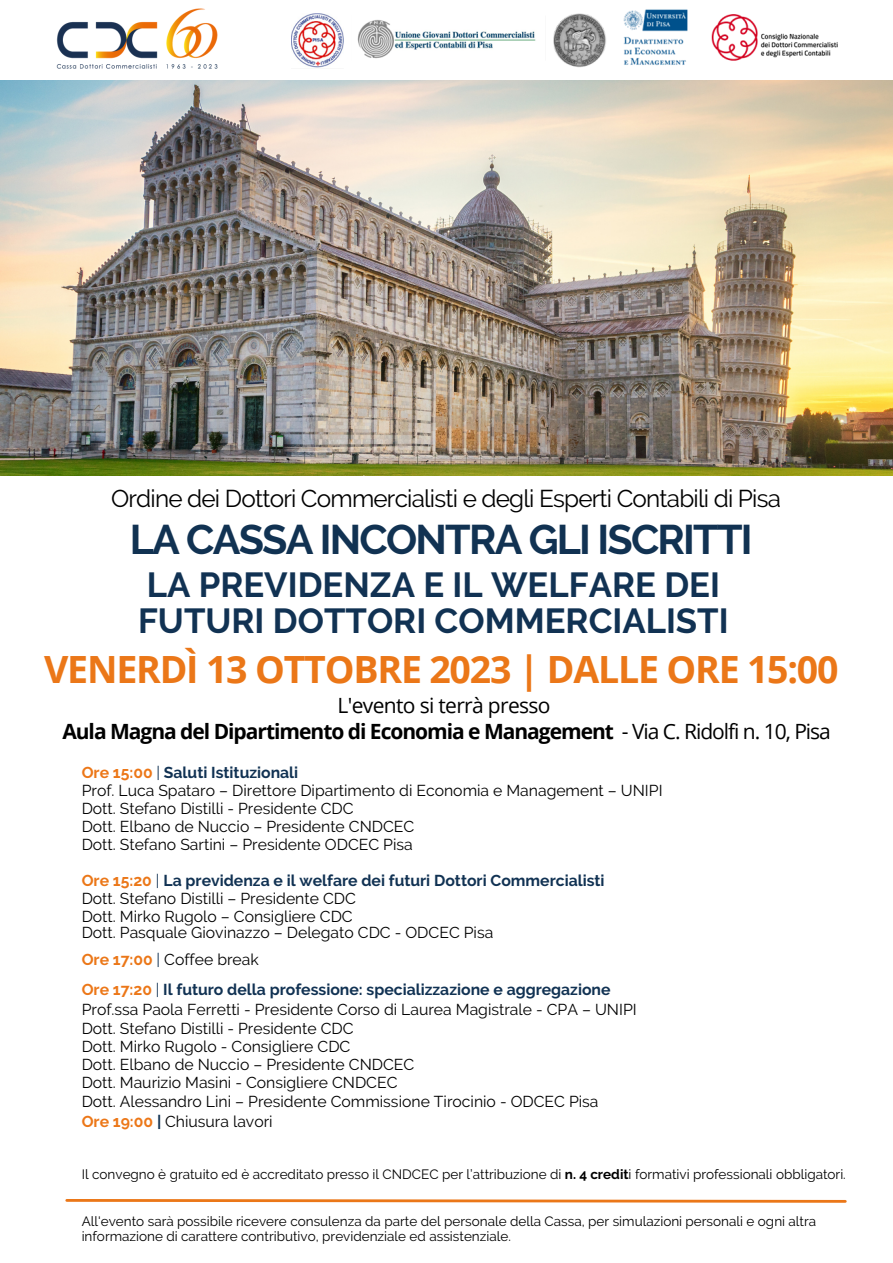
<style>
.page{position:relative;width:893px;height:1263px;background:#fff}
.page>*{position:absolute;margin:0;border:0;box-sizing:border-box;transform-origin:0 0}
.t1{font:700 41.25px "Raleway";letter-spacing:-.045em;color:#113252}
.t2{font:700 37.5px "Open Sans";letter-spacing:-.03em;color:#eb7718}
.t3{font:700 34.72px/35.3px "Raleway";color:#113253}
.t4{font:24.3px "Raleway";letter-spacing:-.035em;color:#000}
.t5{font:700 21px "Open Sans";letter-spacing:-.05em;color:#000}
.t6{font:21px "Open Sans";letter-spacing:-.03em;color:#000}
.t7{font:15.75px "Raleway";color:#000}
.t8{font:700 15.75px "Raleway";color:#113253}
.t9{font:13.5px/15.2px "Raleway";color:#000}
.s1{font-weight:400}
.s2{color:#ec7718}
.s3{color:#eb7718}
.s4{font-weight:700;color:#eb7718}
.s5{color:#113253}
.s6{font-weight:700;color:#ec7718}
.s7{font-weight:700;color:#113253}
.s8{font-weight:700}
</style>
<div class="page">
<img style="left:0;top:80px;width:893px;height:395px">
<svg style="left:65px;top:1199px;width:782px;height:4px;background:#f09f5c"></svg>
<img style="left:44px;top:8px;width:187px;height:77px">
<img style="left:292px;top:9px;width:546px;height:59px">
<p class="t4" style="left:111px;top:484px;width:671px">Ordine dei Dottori Commercialisti e degli Esperti Contabili di Pisa</p>
<p class="t1" style="left:130px;top:515px;width:624px">LA CASSA INCONTRA GLI ISCRITTI</p>
<p class="t3" style="left:138px;top:567px;width:592px">LA PREVIDENZA E IL WELFARE DEI<br>FUTURI DOTTORI COMMERCIALISTI</p>
<p class="t2" style="left:44px;top:643px;width:796px">VENERDÌ 13 OTTOBRE 2023 | DALLE ORE 15:00</p>
<p class="t6" style="left:338px;top:690px;width:214px">L'evento si terrà presso</p>
<p class="t5" style="left:62px;top:717px;width:770px">Aula Magna del Dipartimento di Economia e Management <span class="s1">- Via C. Ridolfi n. 10, Pisa</span></p>
<p class="t8" style="left:82px;top:763px;width:218px"><span class="s2">Ore 15:00</span> <span class="s1">|</span> Saluti Istituzionali</p>
<p class="t7" style="left:82px;top:781px;width:582px">Prof. Luca Spataro – Direttore Dipartimento di Economia e Management – UNIPI</p>
<p class="t7" style="left:82px;top:799px;width:273px">Dott. Stefano Distilli - Presidente CDC</p>
<p class="t7" style="left:82px;top:817px;width:334px">Dott. Elbano de Nuccio – Presidente CNDCEC</p>
<p class="t7" style="left:82px;top:835px;width:332px">Dott. Stefano Sartini – Presidente ODCEC Pisa</p>
<p class="t8" style="left:82px;top:871px;width:524px"><span class="s3">Ore 15:20</span> <span class="s1">|</span> La previdenza e il welfare dei futuri Dottori Commercialisti</p>
<p class="t7" style="left:82px;top:889px;width:276px">Dott. Stefano Distilli – Presidente CDC</p>
<p class="t7" style="left:82px;top:907px;width:273px">Dott. Mirko Rugolo – Consigliere CDC</p>
<p class="t7" style="left:82px;top:923px;width:413px">Dott. Pasquale Giovinazzo – Delegato CDC - ODCEC Pisa</p>
<p class="t7" style="left:82px;top:950px;width:179px"><span class="s4">Ore 17:00</span> <span class="s5">|</span> Coffee break</p>
<p class="t8" style="left:82px;top:980px;width:530px"><span class="s2">Ore 17:20</span> <span class="s1">|</span> Il futuro della professione: specializzazione e aggregazione</p>
<p class="t7" style="left:82px;top:1000px;width:556px">Prof.ssa Paola Ferretti - Presidente Corso di Laurea Magistrale - CPA – UNIPI</p>
<p class="t7" style="left:82px;top:1019px;width:273px">Dott. Stefano Distilli - Presidente CDC</p>
<p class="t7" style="left:82px;top:1037px;width:270px">Dott. Mirko Rugolo - Consigliere CDC</p>
<p class="t7" style="left:82px;top:1055px;width:334px">Dott. Elbano de Nuccio – Presidente CNDCEC</p>
<p class="t7" style="left:82px;top:1073px;width:317px">Dott. Maurizio Masini - Consigliere CNDCEC</p>
<p class="t7" style="left:82px;top:1092px;width:518px">Dott. Alessandro Lini – Presidente Commissione Tirocinio - ODCEC Pisa</p>
<p class="t7" style="left:82px;top:1112px;width:192px"><span class="s6">Ore 19:00</span> <span class="s7">|</span> Chiusura lavori</p>
<p class="t9" style="left:82px;top:1167px;width:765px">Il convegno è gratuito ed è accreditato presso il CNDCEC per l’attribuzione di <span class="s8">n. 4 credit</span>i formativi professionali obbligatori.</p>
<p class="t9" style="left:82px;top:1214px;width:736px">All'evento sarà possibile ricevere consulenza da parte del personale della Cassa, per simulazioni personali e ogni altra informazione di carattere contributivo, previdenziale ed assistenziale.</p>
</div>
